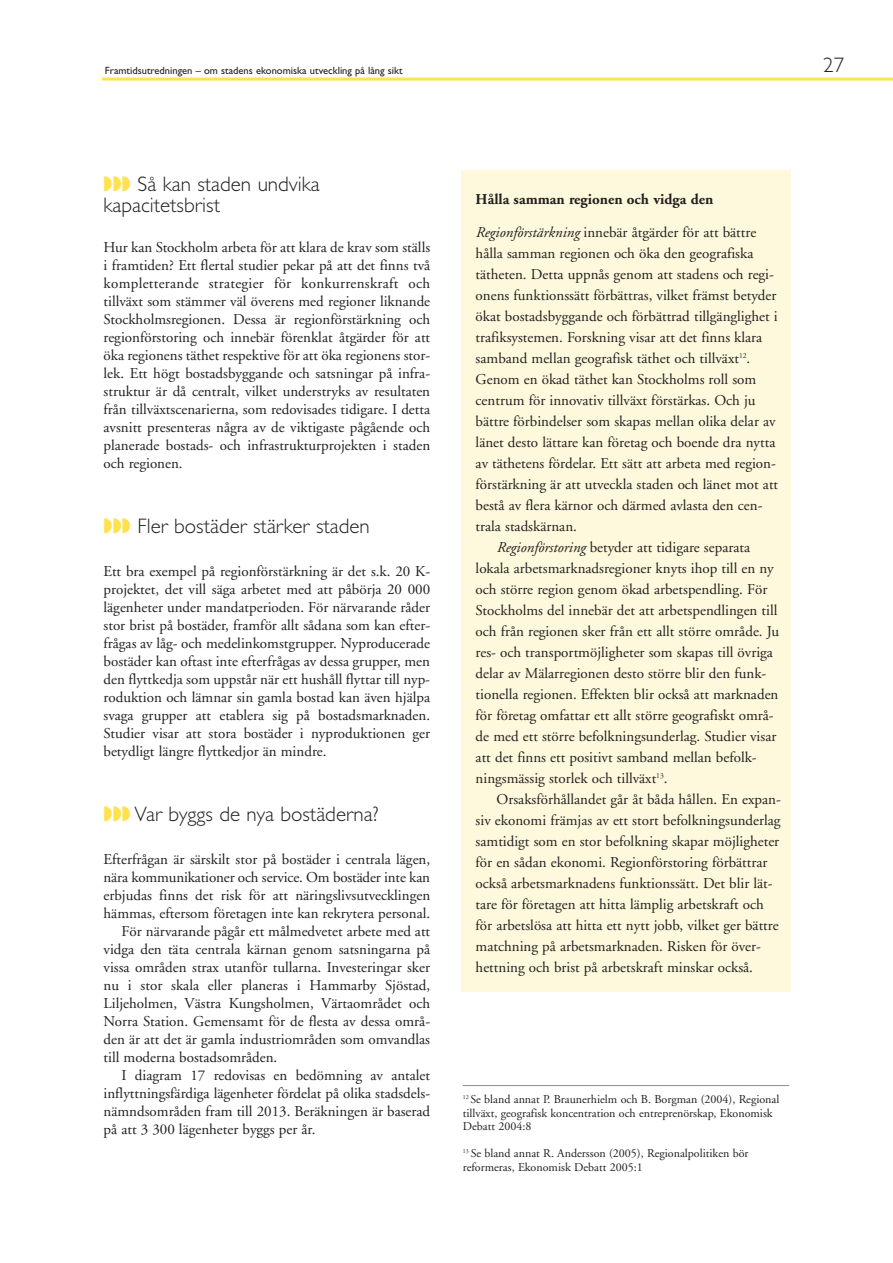
<style>
.page{position:relative;width:893px;height:1263px;background:#fff}
.page>*{position:absolute;margin:0;border:0;box-sizing:border-box;transform-origin:0 0}
.t1{font:300 21px/21px "Gill Sans";color:#231f20}
.t2{font:15px/18px "Adobe Garamond";color:#231f20;text-align:justify}
.t3{font:700 15px "Adobe Garamond";color:#231f20}
.t4{font:12px/13.5px "Adobe Garamond";color:#231f20}
.t5{font:10.5px "Gill Sans";color:#231f20}
.s1{color:#ffe152}
.s2{font-style:italic}
</style>
<div class="page">
<div style="left:461px;top:170px;width:330px;height:822px;background:#fef9dc"></div>
<hr style="left:102px;top:78px;width:791px;height:3px;background:#ffe152">
<hr style="left:463px;top:1085px;width:326px;height:1px;background:#939598">
<p class="t5" style="left:105px;top:66px;width:299px">Framtidsutredningen – om stadens ekonomiska utveckling på lång sikt</p>
<h1 class="t1" style="left:823px;top:56px;width:22px">27</h1>
<h1 class="t1" style="left:104px;top:175px;width:218px"><span class="s1">◗◗◗</span> Så kan staden undvika kapacitetsbrist</h1>
<p class="t2" style="left:104px;top:240px;width:328px">Hur kan Stockholm arbeta för att klara de krav som ställs i framtiden? Ett flertal studier pekar på att det finns två kompletterande strategier för konkurrenskraft och tillväxt som stämmer väl överens med regioner liknande Stockholmsregionen. Dessa är regionförstärkning och regionförstoring och innebär förenklat åtgärder för att öka regionens täthet respektive för att öka regionens stor&shy;lek. Ett högt bostadsbyggande och satsningar på infra&shy;struktur är då centralt, vilket understryks av resultaten från tillväxtscenarierna, som redovisades tidigare. I detta avsnitt presenteras några av de viktigaste pågående och planerade bostads- och infrastrukturprojekten i staden och regionen.</p>
<h1 class="t1" style="left:104px;top:517px;width:268px"><span class="s1">◗◗◗</span> Fler bostäder stärker staden</h1>
<p class="t2" style="left:104px;top:564px;width:328px">Ett bra exempel på regionförstärkning är det s.k. 20 K&shy;projektet, det vill säga arbetet med att påbörja 20 000 lägenheter under mandatperioden. För närvarande råder stor brist på bostäder, framför allt sådana som kan efter&shy;frågas av låg- och medelinkomstgrupper. Nyproducerade bostäder kan oftast inte efterfrågas av dessa grupper, men den flyttkedja som uppstår när ett hushåll flyttar till nyp&shy;roduktion och lämnar sin gamla bostad kan även hjälpa svaga grupper att etablera sig på bostadsmarknaden.<br>Studier visar att stora bostäder i nyproduktionen ger betydligt längre flyttkedjor än mindre.</p>
<h1 class="t1" style="left:104px;top:805px;width:277px"><span class="s1">◗◗◗</span> Var byggs de nya bostäderna?</h1>
<p class="t2" style="left:104px;top:852px;width:328px">Efterfrågan är särskilt stor på bostäder i centrala lägen,</p>
<p class="t2" style="left:104px;top:870px;width:328px">nära kommunikationer och service. Om bostäder inte kan</p>
<p class="t2" style="left:104px;top:888px;width:328px">erbjudas finns det risk för att näringslivsutvecklingen</p>
<p class="t2" style="left:104px;top:906px;width:328px">hämmas, eftersom företagen inte kan rekrytera personal.</p>
<p class="t2" style="left:122px;top:924px;width:310px">För närvarande pågår ett målmedvetet arbete med att</p>
<p class="t2" style="left:104px;top:942px;width:328px">vidga den täta centrala kärnan genom satsningarna på</p>
<p class="t2" style="left:104px;top:960px;width:328px">vissa områden strax utanför tullarna. Investeringar sker</p>
<p class="t2" style="left:104px;top:978px;width:328px">nu i stor skala eller planeras i Hammarby Sjöstad,</p>
<p class="t2" style="left:104px;top:996px;width:328px">Liljeholmen, Västra Kungsholmen, Värtaområdet och</p>
<p class="t2" style="left:104px;top:1014px;width:328px">Norra Station. Gemensamt för de flesta av dessa områ-</p>
<p class="t2" style="left:104px;top:1032px;width:328px">den är att det är gamla industriområden som omvandlas</p>
<p class="t2" style="left:104px;top:1050px;width:175px">till moderna bostadsområden.</p>
<p class="t2" style="left:122px;top:1068px;width:310px">I diagram 17 redovisas en bedömning av antalet</p>
<p class="t2" style="left:104px;top:1086px;width:328px">inflyttningsfärdiga lägenheter fördelat på olika stadsdels-</p>
<p class="t2" style="left:104px;top:1104px;width:328px">nämndsområden fram till 2013. Beräkningen är baserad</p>
<p class="t2" style="left:104px;top:1122px;width:213px">på att 3 300 lägenheter byggs per år.</p>
<p class="t3" style="left:476px;top:193px;width:239px">Hålla samman regionen och vidga den</p>
<p class="t2" style="left:476px;top:225px;width:282px"><span class="s2">Regionförstärkning</span> innebär åtgärder för att bättre</p>
<p class="t2" style="left:476px;top:246px;width:279px">hålla samman regionen och öka den geografiska</p>
<p class="t2" style="left:476px;top:267px;width:300px">tätheten. Detta uppnås genom att stadens och regi-</p>
<p class="t2" style="left:476px;top:288px;width:302px">onens funktionssätt förbättras, vilket främst betyder</p>
<p class="t2" style="left:476px;top:309px;width:304px">ökat bostadsbyggande och förbättrad tillgänglighet i</p>
<p class="t2" style="left:476px;top:330px;width:288px">trafiksystemen. Forskning visar att det finns klara</p>
<p class="t2" style="left:476px;top:351px;width:276px">samband mellan geografisk täthet och tillväxt<sup>12</sup>.</p>
<p class="t2" style="left:476px;top:372px;width:282px">Genom en ökad täthet kan Stockholms roll som</p>
<p class="t2" style="left:476px;top:393px;width:281px">centrum för innovativ tillväxt förstärkas. Och ju</p>
<p class="t2" style="left:476px;top:414px;width:301px">bättre förbindelser som skapas mellan olika delar av</p>
<p class="t2" style="left:476px;top:435px;width:301px">länet desto lättare kan företag och boende dra nytta</p>
<p class="t2" style="left:476px;top:456px;width:302px">av täthetens fördelar. Ett sätt att arbeta med region-</p>
<p class="t2" style="left:476px;top:477px;width:304px">förstärkning är att utveckla staden och länet mot att</p>
<p class="t2" style="left:476px;top:498px;width:288px">bestå av flera kärnor och därmed avlasta den cen-</p>
<p class="t2" style="left:476px;top:519px;width:103px">trala stadskärnan.</p>
<p class="t2" style="left:497px;top:540px;width:255px"><span class="s2">Regionförstoring</span> betyder att tidigare separata</p>
<p class="t2" style="left:476px;top:561px;width:300px">lokala arbetsmarknadsregioner knyts ihop till en ny</p>
<p class="t2" style="left:476px;top:582px;width:293px">och större region genom ökad arbetspendling. För</p>
<p class="t2" style="left:476px;top:603px;width:303px">Stockholms del innebär det att arbetspendlingen till</p>
<p class="t2" style="left:476px;top:624px;width:305px">och från regionen sker från ett allt större område. Ju</p>
<p class="t2" style="left:476px;top:645px;width:299px">res- och transportmöjligheter som skapas till övriga</p>
<p class="t2" style="left:476px;top:666px;width:292px">delar av Mälarregionen desto större blir den funk-</p>
<p class="t2" style="left:476px;top:687px;width:304px">tionella regionen. Effekten blir också att marknaden</p>
<p class="t2" style="left:476px;top:708px;width:300px">för företag omfattar ett allt större geografiskt områ-</p>
<p class="t2" style="left:476px;top:729px;width:302px">de med ett större befolkningsunderlag. Studier visar</p>
<p class="t2" style="left:476px;top:750px;width:283px">att det finns ett positivt samband mellan befolk-</p>
<p class="t2" style="left:476px;top:771px;width:193px">ningsmässig storlek och tillväxt<sup>13</sup>.</p>
<p class="t2" style="left:497px;top:792px;width:286px">Orsaksförhållandet går åt båda hållen. En expan-</p>
<p class="t2" style="left:476px;top:813px;width:306px">siv ekonomi främjas av ett stort befolkningsunderlag</p>
<p class="t2" style="left:476px;top:834px;width:305px">samtidigt som en stor befolkning skapar möjligheter</p>
<p class="t2" style="left:476px;top:855px;width:293px">för en sådan ekonomi. Regionförstoring förbättrar</p>
<p class="t2" style="left:476px;top:876px;width:298px">också arbetsmarknadens funktionssätt. Det blir lät-</p>
<p class="t2" style="left:476px;top:897px;width:290px">tare för företagen att hitta lämplig arbetskraft och</p>
<p class="t2" style="left:476px;top:918px;width:304px">för arbetslösa att hitta ett nytt jobb, vilket ger bättre</p>
<p class="t2" style="left:476px;top:939px;width:287px">matchning på arbetsmarknaden. Risken för över-</p>
<p class="t2" style="left:476px;top:960px;width:279px">hettning och brist på arbetskraft minskar också.</p>
<p class="t4" style="left:463px;top:1093px;width:318px"><sup>12</sup> Se bland annat P. Braunerhielm och B. Borgman (2004), Regional tillväxt, geografisk koncentration och entreprenörskap, Ekonomisk<br>Debatt 2004:8</p>
<p class="t4" style="left:463px;top:1147px;width:287px"><sup>13</sup> Se bland annat R. Andersson (2005), Regionalpolitiken bör reformeras, Ekonomisk Debatt 2005:1</p>
</div>
